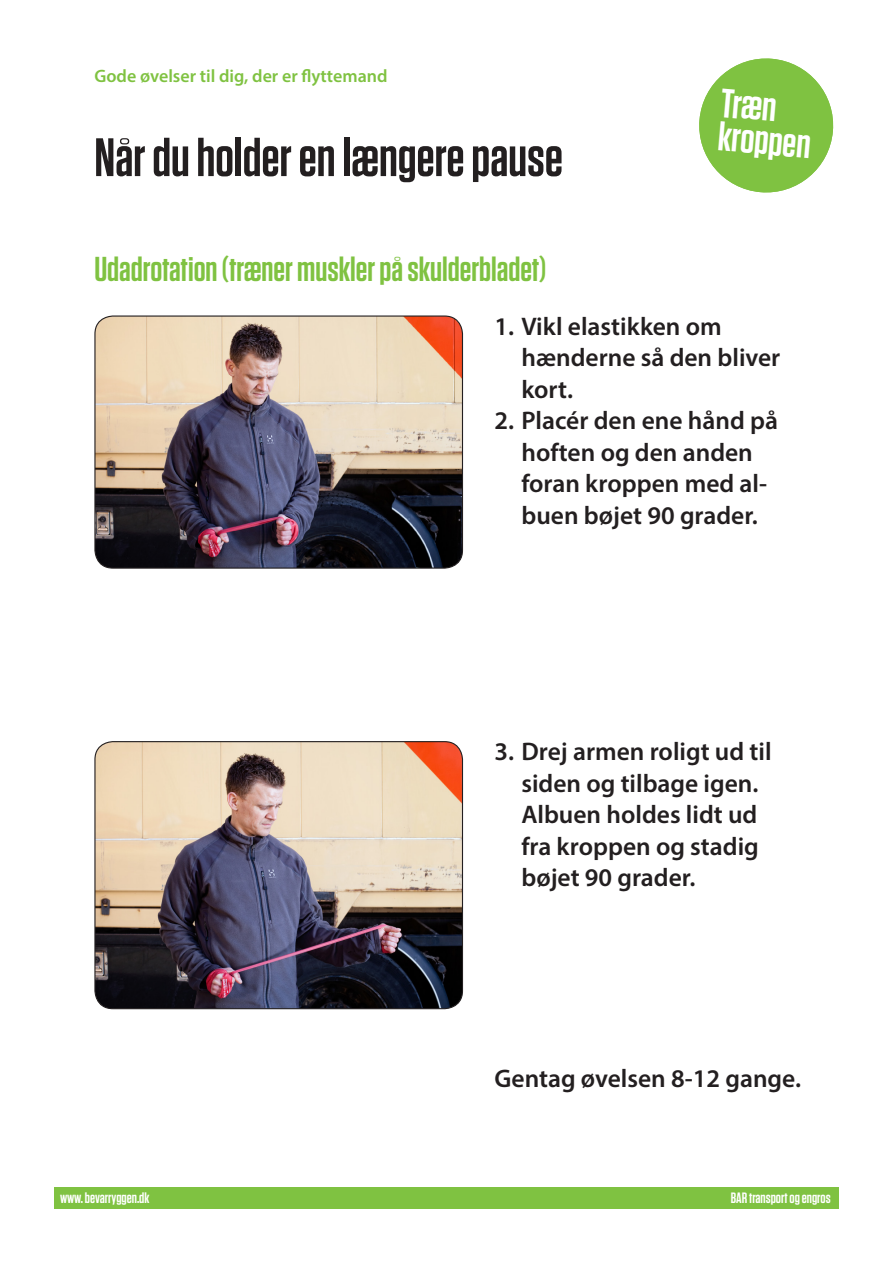
<style>
.page{position:relative;width:893px;height:1263px;background:#fff}
.page>*{position:absolute;margin:0;border:0;box-sizing:border-box;transform-origin:0 0}
.t1{font:600 54px "Tungsten";color:#231f20}
.t2{font:600 40.95px "Tungsten";color:#fff}
.t3{font:600 34.5px "Tungsten";color:#7fc241}
.t4{font:600 25.5px/31.5px "Myriad Pro";color:#231f20}
.t5{font:600 18px "Myriad Pro";color:#7fc241}
.t6{font:600 15px "Tungsten";color:#fff}
</style>
<div class="page">
<div style="left:54px;top:1188px;width:785px;height:21px;background:#7fc241"></div>
<svg style="left:699px;top:58px;width:135px;height:135px"></svg>
<img style="left:96px;top:316px;width:366px;height:251px">
<div style="left:94px;top:315px;width:369px;height:254px;border:1px solid #231f20;border-radius:18px"></div>
<img style="left:95px;top:742px;width:367px;height:267px">
<div style="left:94px;top:741px;width:369px;height:268px;border:1px solid #231f20;border-radius:18px"></div>
<p class="t5" style="left:94px;top:64px;width:295px">Gode øvelser til dig, der er flyttemand</p>
<p class="t1" style="left:94px;top:129px;width:470px">Når du holder en længere pause</p>
<p class="t3" style="left:94px;top:251px;width:453px">Udadrotation (træner muskler på skulderbladet)</p>
<p class="t2" style="left:723px;top:81px;width:57px;rotate:5deg">Træn</p>
<p class="t2" style="left:720px;top:115px;width:94px;rotate:5deg">kroppen</p>
<p class="t4" style="left:521px;top:310px;width:260px;text-indent:-27px">1. Vikl elastikken om hænderne så den bliver kort.</p>
<p class="t4" style="left:521px;top:404px;width:258px;text-indent:-27px">2. Placér den ene hånd på hoften og den anden foran kroppen med al&shy;buen bøjet 90 grader.</p>
<p class="t4" style="left:521px;top:735px;width:252px;text-indent:-27px">3. Drej armen roligt ud til siden og tilbage igen.<br>Albuen holdes lidt ud fra kroppen og stadig bøjet 90 grader.</p>
<p class="t4" style="left:494px;top:1061px;width:308px">Gentag øvelsen 8-12 gange.</p>
<p class="t6" style="left:60px;top:1190px;width:91px">www. bevarryggen.dk</p>
<p class="t6" style="left:731px;top:1190px;width:101px">BAR transport og engros</p>
</div>
